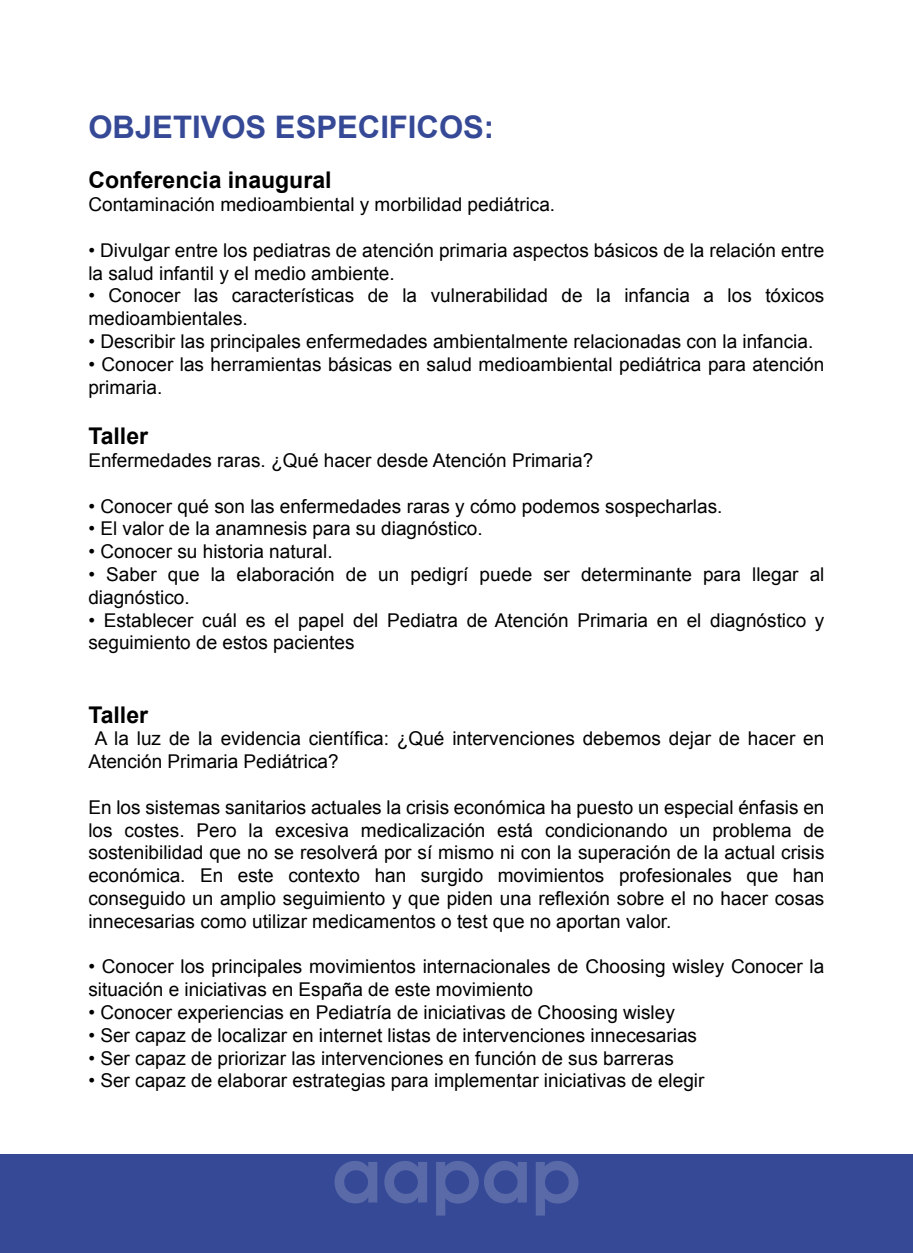
<style>
.page{position:relative;width:913px;height:1253px;background:#fff}
.page>*{position:absolute;margin:0;border:0;box-sizing:border-box;transform-origin:0 0}
.t1{font:700 31px "Arial";color:#364996}
.t2{font:700 23px "Arial";color:#000}
.t3{font:19px/22.8px "Arial";color:#000}
</style>
<div class="page">
<div style="left:0;top:1155px;width:913px;height:98px;background:#364996"></div>
<svg style="left:334px;top:1161px;width:43px;height:42px"></svg>
<svg style="left:384px;top:1161px;width:43px;height:42px"></svg>
<svg style="left:436px;top:1161px;width:91px;height:55px"></svg>
<svg style="left:536px;top:1161px;width:42px;height:55px"></svg>
<h1 class="t1" style="left:88px;top:107px;width:407px">OBJETIVOS ESPECIFICOS:</h1>
<p class="t2" style="left:88px;top:165px;width:245px">Conferencia inaugural</p>
<p class="t3" style="left:88px;top:193px;width:468px">Contaminación medioambiental y morbilidad pediátrica.</p>
<p class="t3" style="left:88px;top:239px;width:737px">• Divulgar entre los pediatras de atención primaria aspectos básicos de la relación entre la salud infantil y el medio ambiente.</p>
<p class="t3" style="left:88px;top:285px;width:737px">• Conocer las características de la vulnerabilidad de la infancia a los tóxicos medioambientales.</p>
<p class="t3" style="left:88px;top:330px;width:726px">• Describir las principales enfermedades ambientalmente relacionadas con la infancia.</p>
<p class="t3" style="left:88px;top:353px;width:737px">• Conocer las herramientas básicas en salud medioambiental pediátrica para atención primaria.</p>
<p class="t2" style="left:88px;top:421px;width:61px">Taller</p>
<p class="t3" style="left:88px;top:449px;width:506px">Enfermedades raras. ¿Qué hacer desde Atención Primaria?</p>
<p class="t3" style="left:88px;top:495px;width:635px">• Conocer qué son las enfermedades raras y cómo podemos sospecharlas.</p>
<p class="t3" style="left:88px;top:517px;width:396px">• El valor de la anamnesis para su diagnóstico.</p>
<p class="t3" style="left:88px;top:540px;width:246px">• Conocer su historia natural.</p>
<p class="t3" style="left:88px;top:563px;width:737px">• Saber que la elaboración de un pedigrí puede ser determinante para llegar al diagnóstico.</p>
<p class="t3" style="left:88px;top:609px;width:737px">• Establecer cuál es el papel del Pediatra de Atención Primaria en el diagnóstico y seguimiento de estos pacientes</p>
<p class="t2" style="left:88px;top:699px;width:61px">Taller</p>
<p class="t3" style="left:88px;top:727px;width:737px;text-indent:6px">A la luz de la evidencia científica: ¿Qué intervenciones debemos dejar de hacer en<br>Atención Primaria Pediátrica?</p>
<p class="t3" style="left:88px;top:796px;width:737px;text-align:justify">En los sistemas sanitarios actuales la crisis económica ha puesto un especial énfasis en los costes. Pero la excesiva medicalización está condicionando un problema de sostenibilidad que no se resolverá por sí mismo ni con la superación de la actual crisis económica. En este contexto han surgido movimientos profesionales que han conseguido un amplio seguimiento y que piden una reflexión sobre el no hacer cosas innecesarias como utilizar medicamentos o test que no aportan valor.</p>
<p class="t3" style="left:88px;top:955px;width:737px">• Conocer los principales movimientos internacionales de Choosing wisley Conocer la situación e iniciativas en España de este movimiento</p>
<p class="t3" style="left:88px;top:1001px;width:588px">• Conocer experiencias en Pediatría de iniciativas de Choosing wisley</p>
<p class="t3" style="left:88px;top:1024px;width:610px">• Ser capaz de localizar en internet listas de intervenciones innecesarias</p>
<p class="t3" style="left:88px;top:1047px;width:587px">• Ser capaz de priorizar las intervenciones en función de sus barreras</p>
<p class="t3" style="left:88px;top:1069px;width:617px">• Ser capaz de elaborar estrategias para implementar iniciativas de elegir</p>
</div>
